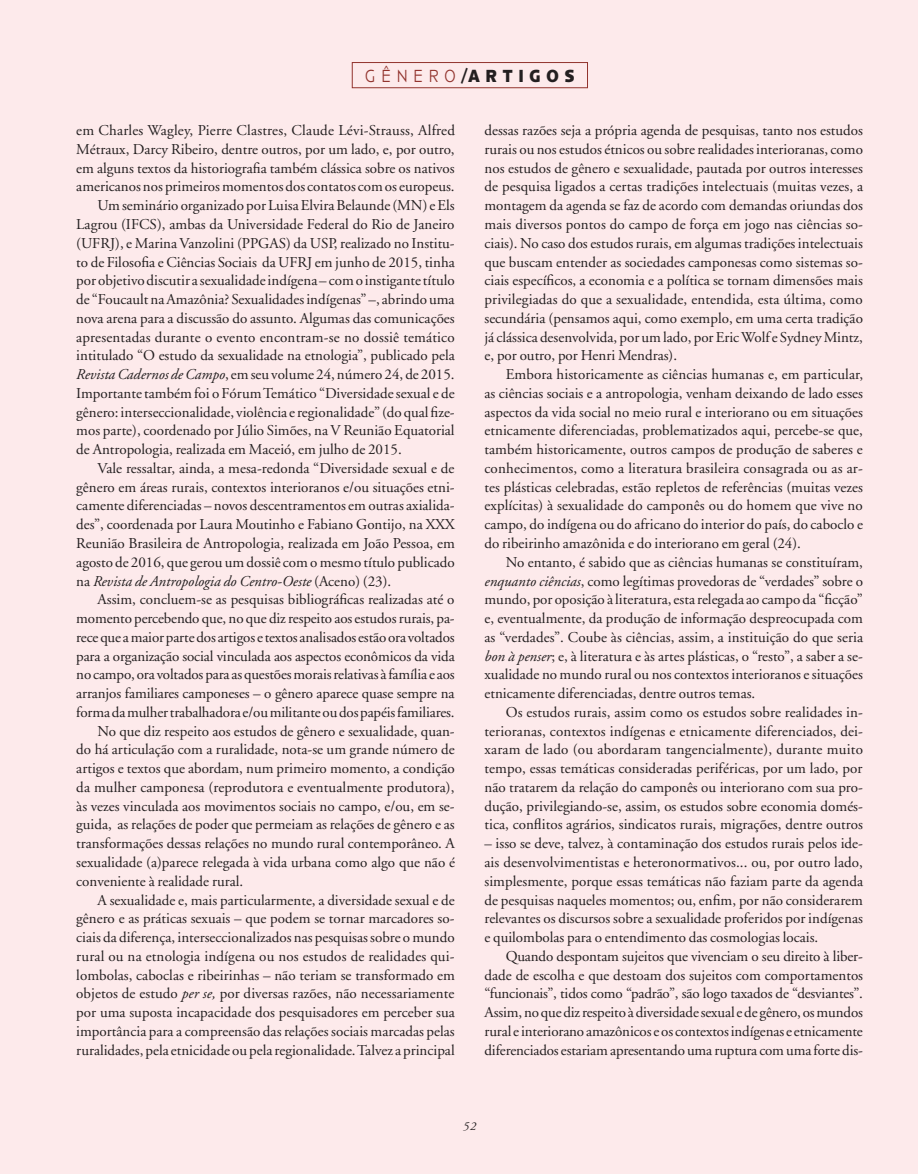
<style>
.page{position:relative;width:918px;height:1174px;background:#fff}
.page>*{position:absolute;margin:0;border:0;box-sizing:border-box;transform-origin:0 0}
.t1{font:700 18px "Anisette Petite";letter-spacing:.415em;color:#231f20;scale:.9 1}
.t2{font:15px/18.8px "Adobe Garamond";color:#231f20;text-align:justify}
.t3{font:italic 15px "Adobe Garamond";color:#231f20}
.t4{font:italic 12px "Adobe Garamond";color:#231f20}
.s1{font-weight:300;color:#92342e}
.s2{font-style:italic}
.s3{font-style:normal}
</style>
<div class="page">
<div style="left:0;top:0;width:905px;height:1173px;background:#fdeaeb"></div>
<div style="left:903px;top:0;width:15px;height:1173px;background:#fdeaeb"></div>
<div style="left:352px;top:62px;width:236px;height:26px;border:1px solid #92342e"></div>
<p class="t1" style="left:365px;top:66px;width:234px"><span class="s1">GÊNERO</span>/ARTIGOS</p>
<p class="t2" style="left:76px;top:121px;width:380px">em Charles Wagley, Pierre Clastres, Claude Lévi‑Strauss, Alfred</p>
<p class="t2" style="left:76px;top:140px;width:380px">Métraux, Darcy Ribeiro, dentre outros, por um lado, e, por outro,</p>
<p class="t2" style="left:76px;top:159px;width:380px">em alguns textos da historiografia também clássica sobre os nativos</p>
<p class="t2" style="left:76px;top:178px;width:380px">americanos nos primeiros momentos dos contatos com os europeus.</p>
<p class="t2" style="left:98px;top:196px;width:359px">Um seminário organizado por Luisa Elvira Belaunde (MN) e Els</p>
<p class="t2" style="left:76px;top:215px;width:380px">Lagrou (IFCS), ambas da Universidade Federal do Rio de Janeiro</p>
<p class="t2" style="left:76px;top:234px;width:380px">(UFRJ), e Marina Vanzolini (PPGAS) da USP, realizado no Institu‑</p>
<p class="t2" style="left:76px;top:253px;width:380px">to de Filosofia e Ciências Sociais da UFRJ em junho de 2015, tinha</p>
<p class="t2" style="left:76px;top:271px;width:380px">por objetivo discutir a sexualidade indígena – com o instigante título</p>
<p class="t2" style="left:76px;top:290px;width:380px">de “Foucault na Amazônia? Sexualidades indígenas” –, abrindo uma</p>
<p class="t2" style="left:76px;top:309px;width:380px">nova arena para a discussão do assunto. Algumas das comunicações</p>
<p class="t2" style="left:76px;top:328px;width:380px">apresentadas durante o evento encontram‑se no dossiê temático</p>
<p class="t2" style="left:76px;top:346px;width:380px">intitulado “O estudo da sexualidade na etnologia”, publicado pela</p>
<p class="t2" style="left:76px;top:365px;width:380px"><span class="s2">Revista Cadernos de Campo</span>, em seu volume 24, número 24, de 2015.</p>
<p class="t2" style="left:76px;top:384px;width:380px">Importante também foi o Fórum Temático “Diversidade sexual e de</p>
<p class="t2" style="left:76px;top:403px;width:380px">gênero: interseccionalidade, violência e regionalidade” (do qual fize‑</p>
<p class="t2" style="left:76px;top:421px;width:380px">mos parte), coordenado por Júlio Simões, na V Reunião Equatorial</p>
<p class="t2" style="left:76px;top:440px;width:327px">de Antropologia, realizada em Maceió, em julho de 2015.</p>
<p class="t2" style="left:98px;top:459px;width:358px">Vale ressaltar, ainda, a mesa‑redonda “Diversidade sexual e de</p>
<p class="t2" style="left:76px;top:478px;width:380px">gênero em áreas rurais, contextos interioranos e/ou situações etni‑</p>
<p class="t2" style="left:76px;top:496px;width:380px">camente diferenciadas – novos descentramentos em outras axialida‑</p>
<p class="t2" style="left:76px;top:515px;width:380px">des”, coordenada por Laura Moutinho e Fabiano Gontijo, na XXX</p>
<p class="t2" style="left:76px;top:534px;width:380px">Reunião Brasileira de Antropologia, realizada em João Pessoa, em</p>
<p class="t2" style="left:76px;top:553px;width:380px">agosto de 2016, que gerou um dossiê com o mesmo título publicado</p>
<p class="t3" style="left:76px;top:572px;width:316px"><span class="s3">na</span> Revista de Antropologia do Centro‑Oeste <span class="s3">(Aceno) (23).</span></p>
<p class="t2" style="left:98px;top:590px;width:359px">Assim, concluem‑se as pesquisas bibliográficas realizadas até o</p>
<p class="t2" style="left:76px;top:609px;width:380px">momento percebendo que, no que diz respeito aos estudos rurais, pa‑</p>
<p class="t2" style="left:76px;top:628px;width:380px">rece que a maior parte dos artigos e textos analisados estão ora voltados</p>
<p class="t2" style="left:76px;top:646px;width:380px">para a organização social vinculada aos aspectos econômicos da vida</p>
<p class="t2" style="left:76px;top:665px;width:380px">no campo, ora voltados para as questões morais relativas à família e aos</p>
<p class="t2" style="left:76px;top:684px;width:380px">arranjos familiares camponeses – o gênero aparece quase sempre na</p>
<p class="t2" style="left:76px;top:703px;width:380px">forma da mulher trabalhadora e/ou militante ou dos papéis familiares.</p>
<p class="t2" style="left:98px;top:721px;width:359px">No que diz respeito aos estudos de gênero e sexualidade, quan‑</p>
<p class="t2" style="left:76px;top:740px;width:380px">do há articulação com a ruralidade, nota‑se um grande número de</p>
<p class="t2" style="left:76px;top:759px;width:380px">artigos e textos que abordam, num primeiro momento, a condição</p>
<p class="t2" style="left:76px;top:778px;width:380px">da mulher camponesa (reprodutora e eventualmente produtora),</p>
<p class="t2" style="left:76px;top:796px;width:380px">às vezes vinculada aos movimentos sociais no campo, e/ou, em se‑</p>
<p class="t2" style="left:76px;top:815px;width:380px">guida, as relações de poder que permeiam as relações de gênero e as</p>
<p class="t2" style="left:76px;top:834px;width:380px">transformações dessas relações no mundo rural contemporâneo. A</p>
<p class="t2" style="left:76px;top:853px;width:380px">sexualidade (a)parece relegada à vida urbana como algo que não é</p>
<p class="t2" style="left:76px;top:871px;width:169px">conveniente à realidade rural.</p>
<p class="t2" style="left:98px;top:890px;width:359px">A sexualidade e, mais particularmente, a diversidade sexual e de</p>
<p class="t2" style="left:76px;top:909px;width:380px">gênero e as práticas sexuais – que podem se tornar marcadores so‑</p>
<p class="t2" style="left:76px;top:928px;width:380px">ciais da diferença, interseccionalizados nas pesquisas sobre o mundo</p>
<p class="t2" style="left:76px;top:946px;width:380px">rural ou na etnologia indígena ou nos estudos de realidades qui‑</p>
<p class="t2" style="left:76px;top:965px;width:380px">lombolas, caboclas e ribeirinhas – não teriam se transformado em</p>
<p class="t2" style="left:76px;top:984px;width:380px">objetos de estudo <span class="s2">per se,</span> por diversas razões, não necessariamente</p>
<p class="t2" style="left:76px;top:1003px;width:380px">por uma suposta incapacidade dos pesquisadores em perceber sua</p>
<p class="t2" style="left:76px;top:1021px;width:380px">importância para a compreensão das relações sociais marcadas pelas</p>
<p class="t2" style="left:76px;top:1040px;width:380px">ruralidades, pela etnicidade ou pela regionalidade. Talvez a principal</p>
<p class="t2" style="left:484px;top:121px;width:380px">dessas razões seja a própria agenda de pesquisas, tanto nos estudos rurais ou nos estudos étnicos ou sobre realidades interioranas, como nos estudos de gênero e sexualidade, pautada por outros interesses de pesquisa ligados a certas tradições intelectuais (muitas vezes, a montagem da agenda se faz de acordo com demandas oriundas dos mais diversos pontos do campo de força em jogo nas ciências so‑ ciais). No caso dos estudos rurais, em algumas tradições intelectuais que buscam entender as sociedades camponesas como sistemas so‑ ciais específicos, a economia e a política se tornam dimensões mais privilegiadas do que a sexualidade, entendida, esta última, como secundária (pensamos aqui, como exemplo, em uma certa tradição já clássica desenvolvida, por um lado, por Eric Wolf e Sydney Mintz, e, por outro, por Henri Mendras).</p>
<p class="t2" style="left:484px;top:365px;width:380px;text-indent:21px">Embora historicamente as ciências humanas e, em particular, as ciências sociais e a antropologia, venham deixando de lado esses aspectos da vida social no meio rural e interiorano ou em situações etnicamente diferenciadas, problematizados aqui, percebe‑se que, também historicamente, outros campos de produção de saberes e conhecimentos, como a literatura brasileira consagrada ou as ar‑ tes plásticas celebradas, estão repletos de referências (muitas vezes explícitas) à sexualidade do camponês ou do homem que vive no campo, do indígena ou do africano do interior do país, do caboclo e do ribeirinho amazônida e do interiorano em geral (24).</p>
<p class="t2" style="left:484px;top:553px;width:380px;text-indent:21px">No entanto, é sabido que as ciências humanas se constituíram, <span class="s2">enquanto ciências</span>, como legítimas provedoras de “verdades” sobre o mundo, por oposição à literatura, esta relegada ao campo da “ficção” e, eventualmente, da produção de informação despreocupada com as “verdades”. Coube às ciências, assim, a instituição do que seria <span class="s2">bon à penser</span>; e, à literatura e às artes plásticas, o “resto”, a saber a se‑ xualidade no mundo rural ou nos contextos interioranos e situações etnicamente diferenciadas, dentre outros temas.</p>
<p class="t2" style="left:484px;top:703px;width:380px;text-indent:21px">Os estudos rurais, assim como os estudos sobre realidades in‑ terioranas, contextos indígenas e etnicamente diferenciados, dei‑ xaram de lado (ou abordaram tangencialmente), durante muito tempo, essas temáticas consideradas periféricas, por um lado, por não tratarem da relação do camponês ou interiorano com sua pro‑ dução, privilegiando‑se, assim, os estudos sobre economia domés‑ tica, conflitos agrários, sindicatos rurais, migrações, dentre outros</p>
<p class="t2" style="left:484px;top:834px;width:380px">– isso se deve, talvez, à contaminação dos estudos rurais pelos ide‑ ais desenvolvimentistas e heteronormativos... ou, por outro lado, simplesmente, porque essas temáticas não faziam parte da agenda de pesquisas naqueles momentos; ou, enfim, por não considerarem relevantes os discursos sobre a sexualidade proferidos por indígenas e quilombolas para o entendimento das cosmologias locais.</p>
<p class="t2" style="left:484px;top:946px;width:380px;text-indent:21px">Quando despontam sujeitos que vivenciam o seu direito à liber‑ dade de escolha e que destoam dos sujeitos com comportamentos “funcionais”, tidos como “padrão”, são logo taxados de “desviantes”.<br>Assim, no que diz respeito à diversidade sexual e de gênero, os mundos rural e interiorano amazônicos e os contextos indígenas e etnicamente diferenciados estariam apresentando uma ruptura com uma forte dis‑</p>
<p class="t4" style="left:463px;top:1119px;width:15px">52</p>
</div>
